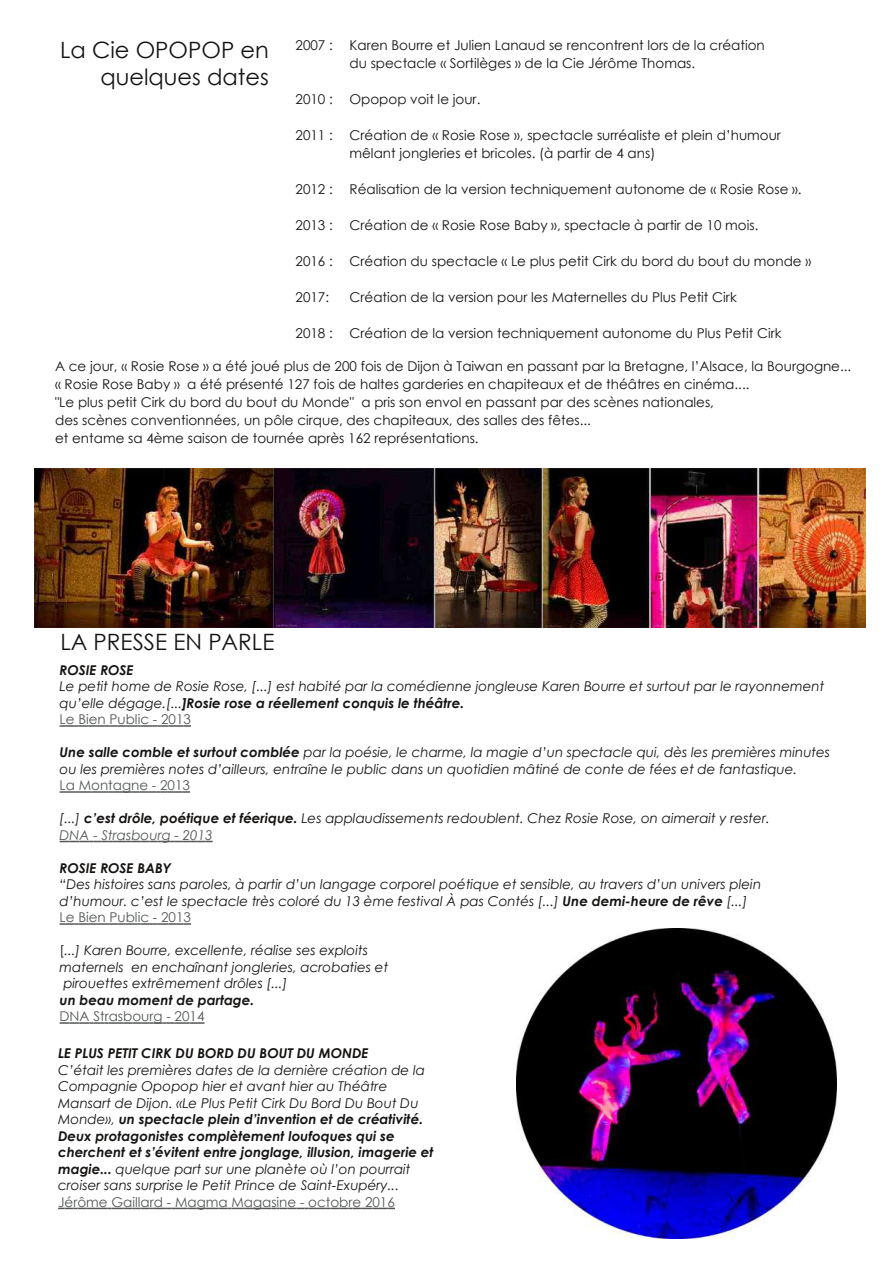
<style>
.page{position:relative;width:893px;height:1263px;background:#fff}
.page>*{position:absolute;margin:0;border:0;box-sizing:border-box;transform-origin:0 0}
.t1{font:22.5px/27.6px "Century Gothic";color:#161413;text-align:right}
.t2{font:italic 13.5px/16.5px "Century Gothic";color:#161413}
.t3{font:13.5px/18px "Century Gothic";color:#161413}
.t4{font:italic 700 13.5px "Century Gothic";color:#161413}
.t5{font:13.5px "Century Gothic";color:#545556}
.s1{font-weight:700}
.s2{font-style:normal;color:#545556}
.s3{color:#545556}
.s4{font-style:normal}
</style>
<div class="page">
<svg style="left:60px;top:725px;width:131px;height:2px"></svg>
<svg style="left:60px;top:791px;width:130px;height:2px"></svg>
<svg style="left:60px;top:841px;width:153px;height:1px"></svg>
<svg style="left:60px;top:923px;width:131px;height:2px"></svg>
<svg style="left:60px;top:1022px;width:144px;height:2px"></svg>
<svg style="left:58px;top:1208px;width:337px;height:1px"></svg>
<img style="left:34px;top:468px;width:832px;height:160px">
<img style="left:516px;top:928px;width:321px;height:311px">
<h1 class="t1" style="left:60px;top:35px;width:210px">La Cie OPOPOP en quelques dates</h1>
<p class="t3" style="left:350px;top:36px;width:417px;text-indent:-54px">2007 : Karen Bourre et Julien Lanaud se rencontrent lors de la création du spectacle « Sortilèges » de la Cie Jérôme Thomas.</p>
<p class="t3" style="left:296px;top:90px;width:186px">2010 : Opopop voit le jour.</p>
<p class="t3" style="left:350px;top:126px;width:433px;text-indent:-54px">2011 : Création de « Rosie Rose », spectacle surréaliste et plein d’humour mêlant jongleries et bricoles. (à partir de 4 ans)</p>
<p class="t3" style="left:296px;top:180px;width:508px">2012 : Réalisation de la version techniquement autonome de « Rosie Rose ».</p>
<p class="t3" style="left:295px;top:216px;width:464px">2013 : Création de « Rosie Rose Baby », spectacle à partir de 10 mois.</p>
<p class="t3" style="left:296px;top:252px;width:517px">2016 : Création du spectacle « Le plus petit Cirk du bord du bout du monde »</p>
<p class="t3" style="left:296px;top:288px;width:35px">2017:</p>
<p class="t3" style="left:350px;top:288px;width:389px">Création de la version pour les Maternelles du Plus Petit Cirk</p>
<p class="t3" style="left:296px;top:324px;width:488px">2018 : Création de la version techniquement autonome du Plus Petit Cirk</p>
<p class="t3" style="left:55px;top:356px;width:798px">A ce jour, « Rosie Rose » a été joué plus de 200 fois de Dijon à Taiwan en passant par la Bretagne, l’Alsace, la Bourgogne... « Rosie Rose Baby » a été présenté 127 fois de haltes garderies en chapiteaux et de théâtres en cinéma....<br>"Le plus petit Cirk du bord du bout du Monde" a pris son envol en passant par des scènes nationales,<br>des scènes conventionnées, un pôle cirque, des chapiteaux, des salles des fêtes...<br>et entame sa 4ème saison de tournée après 162 représentations.</p>
<h1 class="t1" style="left:60px;top:628px;width:216px">LA PRESSE EN PARLE</h1>
<p class="t4" style="left:60px;top:661px;width:75px">ROSIE ROSE</p>
<p class="t2" style="left:60px;top:678px;width:766px">Le petit home de Rosie Rose, [...] est habité par la comédienne jongleuse Karen Bourre et surtout par le rayonnement qu’elle dégage.[...<span class="s1">]Rosie rose a réellement conquis le théâtre.<br></span><span class="s2">Le Bien Public - 2013</span></p>
<p class="t2" style="left:60px;top:744px;width:772px"><span class="s1">Une salle comble et surtout comblée</span> par la poésie, le charme, la magie d’un spectacle qui, dès les premières minutes ou les premières notes d’ailleurs, entraîne le public dans un quotidien mâtiné de conte de fées et de fantastique.</p>
<p class="t5" style="left:60px;top:777px;width:132px">La Montagne - 2013</p>
<p class="t2" style="left:60px;top:810px;width:712px">[...] <span class="s1">c’est drôle, poétique et féerique.</span> Les applaudissements redoublent. Chez Rosie Rose, on aimerait y rester.<br><span class="s3">DNA - Strasbourg - 2013</span></p>
<p class="t4" style="left:60px;top:859px;width:113px">ROSIE ROSE BABY</p>
<p class="t2" style="left:60px;top:876px;width:703px">“Des histoires sans paroles, à partir d’un langage corporel poétique et sensible, au travers d’un univers plein d’humour. c’est le spectacle très coloré du 13 ème festival À pas Contés [...] <span class="s1">Une demi-heure de rêve</span> [...]<br><span class="s2">Le Bien Public - 2013</span></p>
<p class="t2" style="left:60px;top:942px;width:330px"><span class="s4">[</span>...] Karen Bourre, excellente, réalise ses exploits maternels en enchaînant jongleries, acrobaties et pirouettes extrêmement drôles [...]</p>
<p class="t4" style="left:60px;top:991px;width:196px">un beau moment de partage.</p>
<p class="t5" style="left:60px;top:1008px;width:146px">DNA Strasbourg - 2014</p>
<p class="t4" style="left:58px;top:1045px;width:312px">LE PLUS PETIT CIRK DU BORD DU BOUT DU MONDE</p>
<p class="t2" style="left:58px;top:1061px;width:377px">C’était les premières dates de la dernière création de la Compagnie Opopop hier et avant hier au Théâtre Mansart de Dijon. «Le Plus Petit Cirk Du Bord Du Bout Du Monde», <span class="s1">un spectacle plein d’invention et de créativité.<br>Deux protagonistes complètement loufoques qui se cherchent et s’évitent entre jonglage, illusion, imagerie et magie...</span> quelque part sur une planète où l’on pourrait croiser sans surprise le Petit Prince de Saint-Exupéry...</p>
<p class="t5" style="left:58px;top:1193px;width:338px">Jérôme Gaillard - Magma Magasine - octobre 2016</p>
</div>
